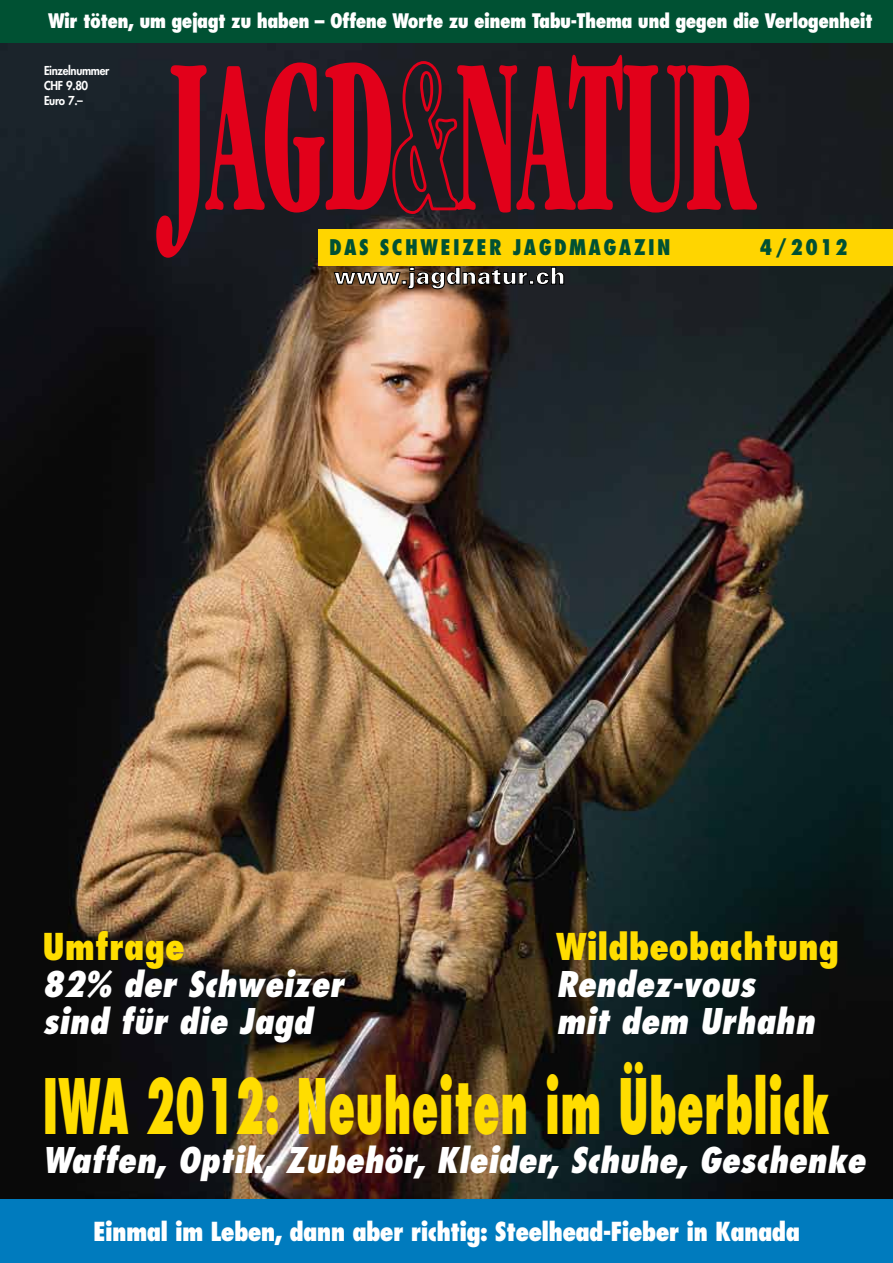
<style>
.page{position:relative;width:893px;height:1263px;background:#fff}
.page>*{position:absolute;margin:0;border:0;box-sizing:border-box;transform-origin:0 0}
.t1{font:800 condensed 74.25px "Futura";color:#fd0;scale:.67 1}
.t2{font:800 condensed 36px "Futura";color:#fd0}
.t3{font:italic 800 condensed 34.5px/37px "Futura";color:#fff}
.t4{font:800 condensed 25.5px "Futura";letter-spacing:-.03em;color:#fff}
.t5{font:900 23.4px "Univers";color:#fff}
.t6{font:800 condensed 21px "Futura";letter-spacing:.115em;color:#005133}
.t7{font:800 condensed 19.5px "Futura";letter-spacing:-.03em;color:#fff}
.t8{font:800 12px/15px "Futura";letter-spacing:-.03em;color:#fff;scale:.95 1}
</style>
<div class="page">
<img style="left:0;top:43px;width:893px;height:1156px">
<div style="left:319px;top:229px;width:574px;height:36px;background:#ffd500"></div>
<svg style="left:333px;top:267px;width:231px;height:23px;background:#3e2d21"></svg>
<div style="left:0;top:0;width:893px;height:43px;background:#005133"></div>
<div style="left:0;top:1199px;width:893px;height:64px;background:#007bbe"></div>
<svg style="left:156px;top:55px;width:601px;height:203px;background:#7c261c"></svg>
<p class="t7" style="left:48px;top:8px;width:826px">Wir töten, um gejagt zu haben – Offene Worte zu einem Tabu-Thema und gegen die Verlogenheit</p>
<p class="t8" style="left:44px;top:63px;width:70px">Einzelnummer<br>CHF 9.80<br>Euro 7.–</p>
<p class="t6" style="left:329px;top:234px;width:343px">DAS SCHWEIZER JAGDMAGAZIN</p>
<p class="t6" style="left:760px;top:234px;width:89px">4/2012</p>
<p class="t5" style="left:334px;top:261px;width:233px">www.jagdnatur.ch</p>
<p class="t2" style="left:43px;top:924px;width:144px">Umfrage</p>
<p class="t3" style="left:43px;top:966px;width:310px">82% der Schweizer sind für die Jagd</p>
<h1 class="t1" style="left:43px;top:1060px;width:1176px">IWA 2012: Neuheiten im Überblick</h1>
<p class="t3" style="left:43px;top:1142px;width:831px">Waffen, Optik, Zubehör, Kleider, Schuhe, Geschenke</p>
<p class="t2" style="left:556px;top:924px;width:285px">Wildbeobachtung</p>
<p class="t3" style="left:556px;top:966px;width:267px">Rendez-vous mit dem Urhahn</p>
<p class="t4" style="left:93px;top:1215px;width:708px">Einmal im Leben, dann aber richtig: Steelhead-Fieber in Kanada</p>
</div>
